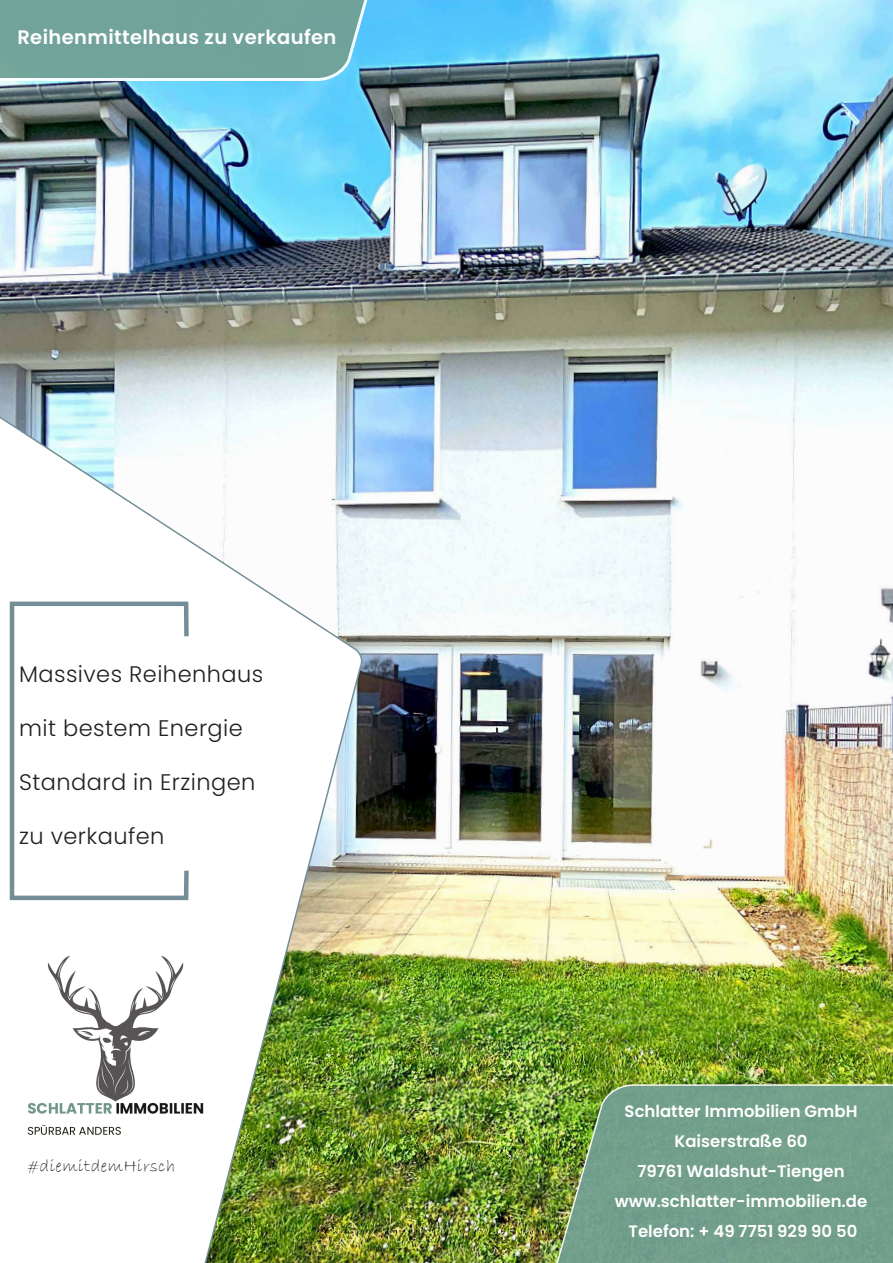
<style>
.page{position:relative;width:893px;height:1263px;background:#fff}
.page>*{position:absolute;margin:0;border:0;box-sizing:border-box;transform-origin:0 0}
.t1{font:300 22.5px "Poppins";letter-spacing:.02em;color:#231f20}
.t2{font:600 19.5px "Poppins";letter-spacing:.02em;color:#fff}
.t3{font:18px "Bradley Hand ITC";letter-spacing:.02em;color:#231f20}
.t4{font:600 16.5px "Poppins";color:#fff}
</style>
<div class="page">
<img style="left:0;top:0;width:893px;height:1263px">
<svg style="left:0;top:0;width:415px;height:82px;background:#71a9a9"></svg>
<svg style="left:536px;top:1083px;width:357px;height:180px;background:#739e81"></svg>
<img style="left:0;top:301px;width:365px;height:962px">
<svg style="left:8px;top:599px;width:183px;height:303px"></svg>
<img style="left:27px;top:951px;width:178px;height:185px">
<p class="t2" style="left:17px;top:26px;width:321px">Reihenmittelhaus zu verkaufen</p>
<p class="t1" style="left:19px;top:661px;width:246px">Massives Reihenhaus</p>
<p class="t1" style="left:19px;top:715px;width:225px">mit bestem Energie</p>
<p class="t1" style="left:19px;top:769px;width:238px">Standard in Erzingen</p>
<p class="t1" style="left:19px;top:823px;width:147px">zu verkaufen</p>
<p class="t3" style="left:28px;top:1154px;width:149px">#diemitdemHirsch</p>
<p class="t4" style="left:625px;top:1101px;width:234px">Schlatter Immobilien GmbH</p>
<p class="t4" style="left:674px;top:1131px;width:135px">Kaiserstraße 60</p>
<p class="t4" style="left:637px;top:1161px;width:209px">79761 Waldshut-Tiengen</p>
<p class="t4" style="left:615px;top:1191px;width:254px">www.schlatter-immobilien.de</p>
<p class="t4" style="left:628px;top:1221px;width:230px">Telefon: + 49 7751 929 90 50</p>
</div>
